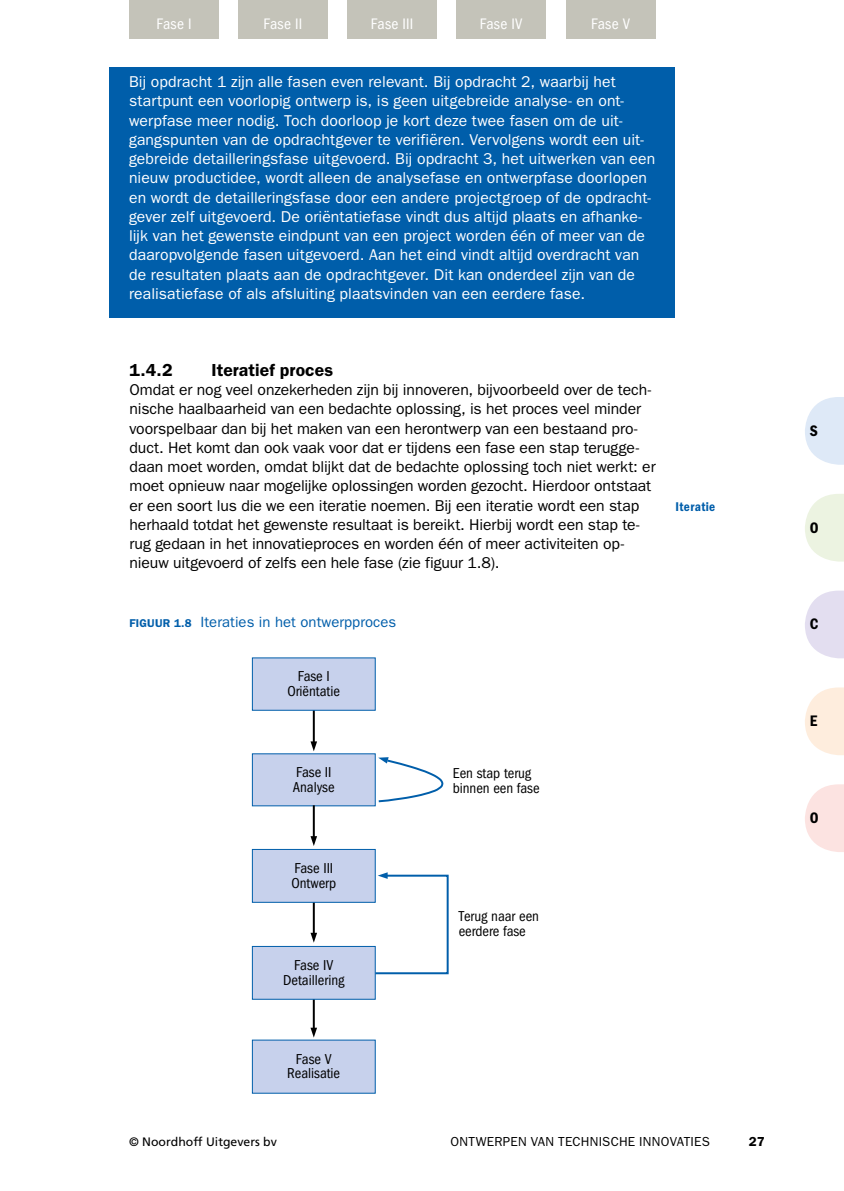
<style>
.page{position:relative;width:844px;height:1191px;background:#fff}
.page>*{position:absolute;margin:0;border:0;box-sizing:border-box;transform-origin:0 0}
.t1{font:600 17.5px "ITC Franklin Gothic Std";letter-spacing:.005em;color:#000}
.t2{font:15.75px/19.2px "ITC Franklin Gothic Std";letter-spacing:.005em;color:#fff}
.t3{font:15.75px/19.2px "ITC Franklin Gothic Std";letter-spacing:-.005em;color:#000}
.t4{font:condensed 15.75px "ITC Franklin Gothic Std";letter-spacing:.015em;color:#fff}
.t5{font:15.75px "ITC Franklin Gothic Std Dm Cd";color:#000}
.t6{font:condensed 14.88px/14.9px "ITC Franklin Gothic Std";color:#000}
.t7{font:14.88px "ITC Franklin Gothic Std";color:#005eaa}
.t8{font:13.12px "ITC Franklin Gothic Std";color:#000}
.t9{font:13.12px "ITC Franklin Gothic Std Dm Cd";letter-spacing:.025em;color:#005eaa}
.t10{font:600 13.12px "ITC Franklin Gothic Std";color:#000}
.t11{font:12.25px "Frutiger LT Std";color:#000}
.s1{font-weight:600;font-size:11.38px}
</style>
<div class="page">
<div style="left:129px;top:0;width:89px;height:39px;background:#c4c3b9"></div>
<div style="left:456px;top:0;width:90px;height:39px;background:#c4c3b9"></div>
<div style="left:238px;top:0;width:89px;height:39px;background:#c4c3b9"></div>
<div style="left:566px;top:0;width:89px;height:39px;background:#c4c3b9"></div>
<div style="left:347px;top:0;width:90px;height:39px;background:#c4c3b9"></div>
<svg style="left:805px;top:397px;width:38px;height:68px"></svg>
<svg style="left:805px;top:494px;width:38px;height:67px"></svg>
<svg style="left:805px;top:590px;width:38px;height:68px"></svg>
<svg style="left:805px;top:687px;width:38px;height:68px"></svg>
<svg style="left:805px;top:784px;width:38px;height:68px"></svg>
<hr style="left:313px;top:998px;width:2px;height:30px;background:#000">
<hr style="left:313px;top:709px;width:2px;height:33px;background:#000">
<svg style="left:251px;top:657px;width:125px;height:54px;background:#bdcbe8"></svg>
<svg style="left:251px;top:1027px;width:125px;height:66px"></svg>
<svg style="left:251px;top:741px;width:198px;height:259px"></svg>
<div style="left:109px;top:68px;width:566px;height:250px;background:#005eaa"></div>
<p class="t4" style="left:156px;top:15px;width:37px">Fase I</p>
<p class="t4" style="left:263px;top:15px;width:40px">Fase II</p>
<p class="t4" style="left:371px;top:15px;width:44px">Fase III</p>
<p class="t4" style="left:479px;top:15px;width:44px">Fase IV</p>
<p class="t4" style="left:591px;top:15px;width:40px">Fase V</p>
<p class="t2" style="left:129px;top:72px;width:527px">Bij opdracht 1 zijn alle fasen even relevant. Bij opdracht 2, waarbij het startpunt een voorlopig ontwerp is, is geen uitgebreide analyse- en ont&shy;werpfase meer nodig. Toch doorloop je kort deze twee fasen om de uit&shy;gangspunten van de opdrachtgever te verifiëren. Vervolgens wordt een uit&shy;gebreide detailleringsfase uitgevoerd. Bij opdracht 3, het uitwerken van een nieuw productidee, wordt alleen de analysefase en ontwerpfase doorlopen en wordt de detailleringsfase door een andere projectgroep of de opdracht&shy;gever zelf uitgevoerd. De oriëntatiefase vindt dus altijd plaats en afhanke&shy;lijk van het gewenste eindpunt van een project worden één of meer van de daaropvolgende fasen uitgevoerd. Aan het eind vindt altijd overdracht van de resultaten plaats aan de opdrachtgever. Dit kan onderdeel zijn van de realisatiefase of als afsluiting plaatsvinden van een eerdere fase.</p>
<p class="t1" style="left:129px;top:359px;width:44px">1.4.2</p>
<p class="t1" style="left:211px;top:359px;width:123px">Iteratief proces</p>
<p class="t3" style="left:129px;top:380px;width:527px">Omdat er nog veel onzekerheden zijn bij innoveren, bijvoorbeeld over de tech&shy;nische haalbaarheid van een bedachte oplossing, is het proces veel minder voorspelbaar dan bij het maken van een herontwerp van een bestaand pro&shy;duct. Het komt dan ook vaak voor dat er tijdens een fase een stap terugge&shy;daan moet worden, omdat blijkt dat de bedachte oplossing toch niet werkt: er moet opnieuw naar mogelijke oplossingen worden gezocht. Hierdoor ontstaat er een soort lus die we een iteratie noemen. Bij een iteratie wordt een stap herhaald totdat het gewenste resultaat is bereikt. Hierbij wordt een stap te&shy;rug gedaan in het innovatieproces en worden één of meer activiteiten op&shy;nieuw uitgevoerd of zelfs een hele fase (zie figuur 1.8).</p>
<p class="t7" style="left:129px;top:613px;width:268px"><span class="s1">FIGUUR 1.8</span> Iteraties in het ontwerpproces</p>
<p class="t6" style="left:287px;top:668px;width:54px;text-align:center">Fase I<br>Oriëntatie</p>
<p class="t9" style="left:675px;top:499px;width:41px">iteratie</p>
<p class="t6" style="left:293px;top:764px;width:43px">Fase II<br>Analyse</p>
<p class="t6" style="left:291px;top:860px;width:46px">Fase III<br>Ontwerp</p>
<p class="t6" style="left:283px;top:957px;width:63px;text-align:center">Fase IV<br>Detaillering</p>
<p class="t6" style="left:287px;top:1051px;width:54px;text-align:center">Fase V<br>Realisatie</p>
<p class="t6" style="left:452px;top:765px;width:88px">Een stap terug binnen een fase</p>
<p class="t6" style="left:458px;top:908px;width:82px">Terug naar een eerdere fase</p>
<p class="t11" style="left:129px;top:1134px;width:149px">© Noordhoff Uitgevers bv</p>
<p class="t8" style="left:450px;top:1134px;width:19px">Ontwerpen</p>
<p class="t8" style="left:530px;top:1134px;width:9px">van</p>
<p class="t8" style="left:558px;top:1134px;width:9px">technische</p>
<p class="t8" style="left:639px;top:1134px;width:8px">innovaties</p>
<p class="t10" style="left:748px;top:1133px;width:17px">27</p>
<p class="t5" style="left:809px;top:421px;width:10px">S</p>
<p class="t5" style="left:809px;top:518px;width:10px">O</p>
<p class="t5" style="left:809px;top:615px;width:10px">C</p>
<p class="t5" style="left:809px;top:712px;width:9px">E</p>
<p class="t5" style="left:809px;top:809px;width:10px">O</p>
</div>
